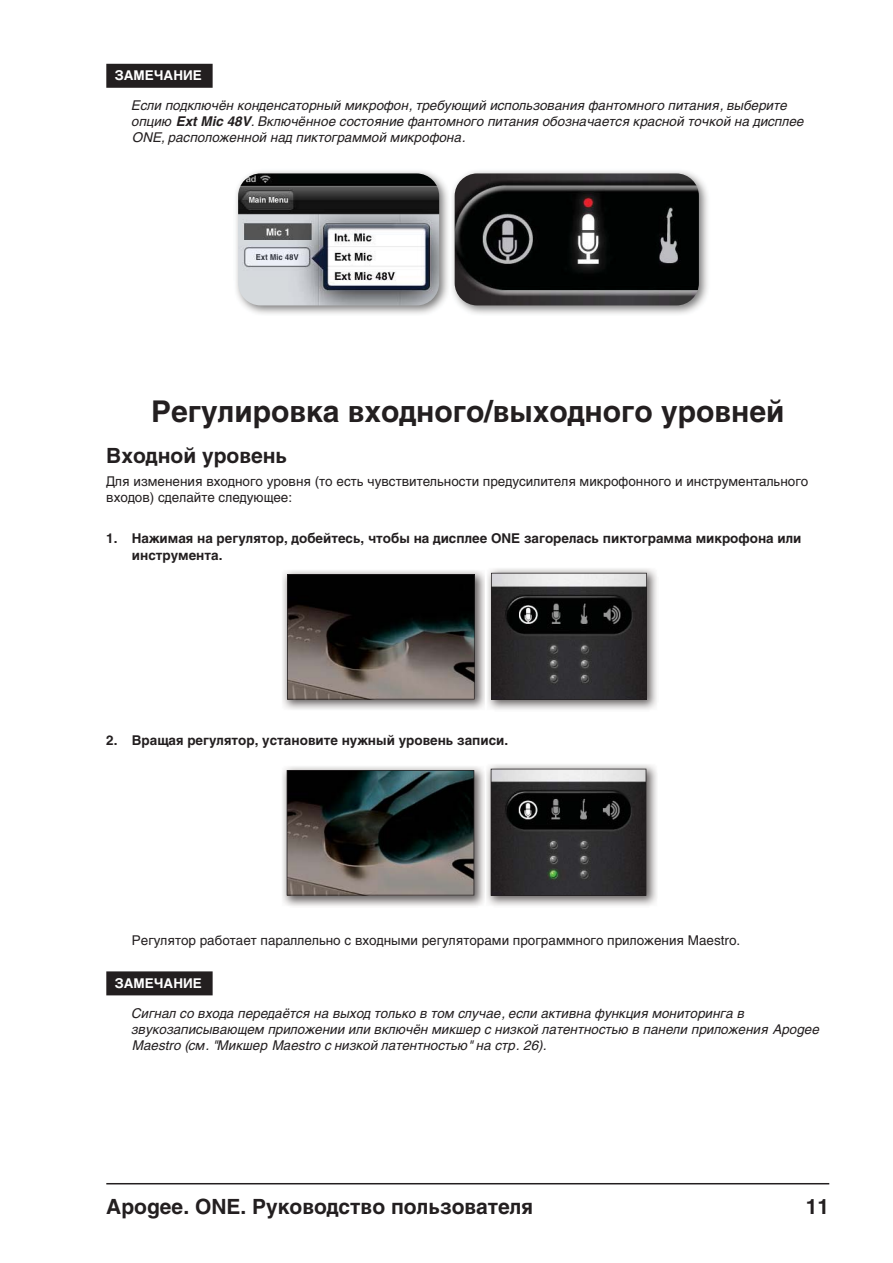
<style>
.page{position:relative;width:893px;height:1263px;background:#fff}
.page>*{position:absolute;margin:0;border:0;box-sizing:border-box;transform-origin:0 0}
.t1{font:700 30px "Helvetica";color:#231f20}
.t2{font:700 21px "Helvetica";color:#231f20}
.t3{font:italic 13.5px/16.2px "Helvetica";color:#231f20}
.t4{font:13.5px/16.2px "Helvetica";color:#231f20}
.t5{font:700 13.5px/16.2px "Helvetica";color:#231f20}
.t6{font:700 13.5px "Helvetica";color:#fff}
.s1{font-weight:700}
</style>
<div class="page">
<hr style="left:106px;top:1183px;width:723px;height:1px;background:#231f20">
<div style="left:106px;top:64px;width:107px;height:24px;background:#231f20"></div>
<div style="left:106px;top:971px;width:107px;height:24px;background:#231f20"></div>
<img style="left:236px;top:171px;width:472px;height:143px">
<img style="left:455px;top:173px;width:244px;height:132px;border-radius:22px">
<img style="left:238px;top:173px;width:201px;height:132px;border-radius:22px">
<img style="left:282px;top:570px;width:203px;height:140px">
<svg style="left:287px;top:574px;width:188px;height:126px;background:#3c3836"></svg>
<img style="left:487px;top:568px;width:170px;height:142px">
<svg style="left:491px;top:573px;width:156px;height:127px;background:#3a3a3b"></svg>
<img style="left:282px;top:766px;width:203px;height:140px">
<svg style="left:287px;top:770px;width:187px;height:126px;background:#3c3f3d"></svg>
<img style="left:486px;top:764px;width:171px;height:142px">
<svg style="left:491px;top:769px;width:155px;height:127px;background:#39393a"></svg>
<p class="t6" style="left:115px;top:71px;width:89px">ЗАМЕЧАНИЕ</p>
<p class="t3" style="left:132px;top:99px;width:674px">Если подключён конденсаторный микрофон, требующий использования фантомного питания, выберите опцию <span class="s1">Ext Mic 48V</span>. Включённое состояние фантомного питания обозначается красной точкой на дисплее<br>ONE, расположенной над пиктограммой микрофона.</p>
<h1 class="t1" style="left:151px;top:400px;width:635px">Регулировка входного/выходного уровней</h1>
<h2 class="t2" style="left:106px;top:448px;width:182px">Входной уровень</h2>
<p class="t4" style="left:106px;top:474px;width:703px">Для изменения входного уровня (то есть чувствительности предусилителя микрофонного и инструментального входов) сделайте следующее:</p>
<p class="t5" style="left:132px;top:532px;width:671px;text-indent:-26px">1. Нажимая на регулятор, добейтесь, чтобы на дисплее ONE загорелась пиктограмма микрофона или инструмента.</p>
<p class="t5" style="left:106px;top:734px;width:403px">2. Вращая регулятор, установите нужный уровень записи.</p>
<p class="t4" style="left:132px;top:933px;width:610px">Регулятор работает параллельно с входными регуляторами программного приложения Maestro.</p>
<p class="t6" style="left:115px;top:978px;width:89px">ЗАМЕЧАНИЕ</p>
<p class="t3" style="left:132px;top:1006px;width:688px">Сигнал со входа передаётся на выход только в том случае, если активна функция мониторинга в звукозаписывающем приложении или включён микшер с низкой латентностью в панели приложения Apogee<br>Maestro (см. "Микшер Maestro c низкой латентностью" на стр. 26).</p>
<h2 class="t2" style="left:106px;top:1199px;width:428px">Apogee. ONE. Руководство пользователя</h2>
<h2 class="t2" style="left:806px;top:1199px;width:25px">11</h2>
</div>
